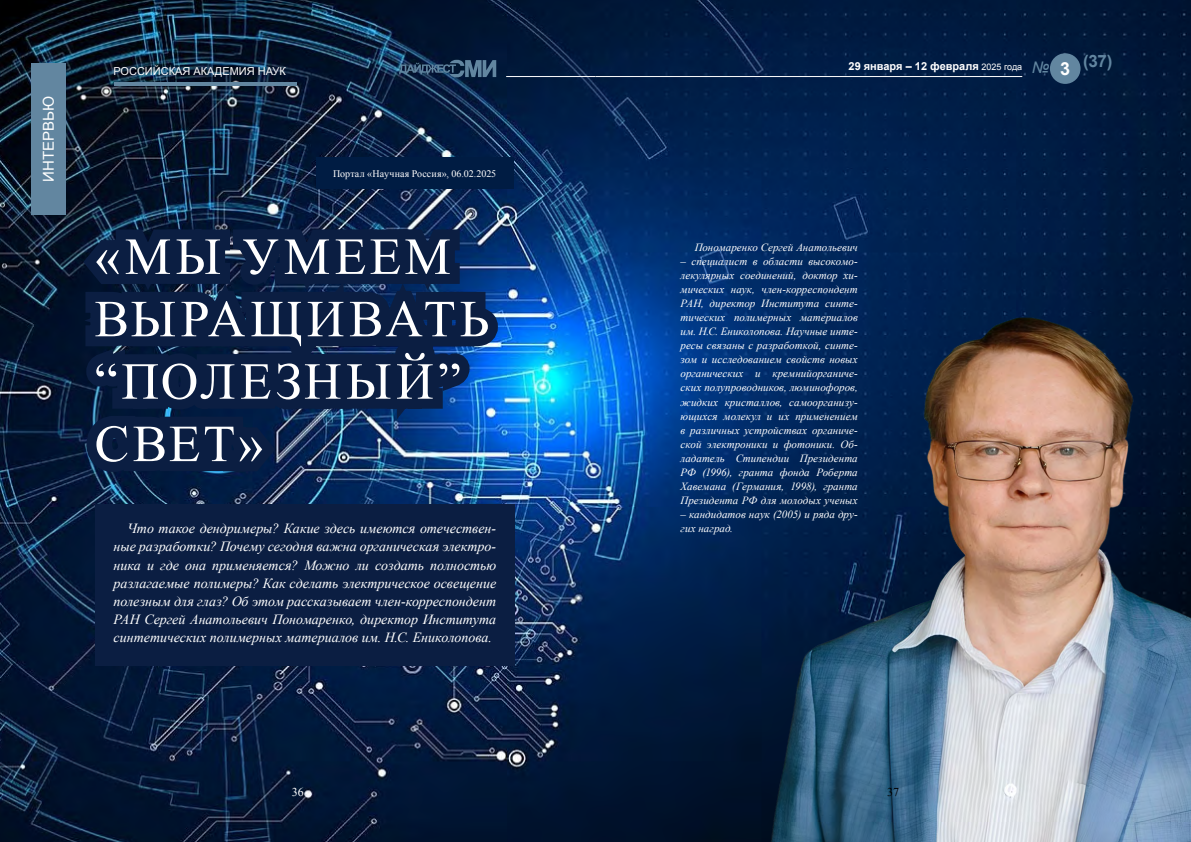
<style>
.page{position:relative;width:1191px;height:842px;background:#fff}
.page>*{position:absolute;margin:0;border:0;box-sizing:border-box;transform-origin:0 0}
.t1{font:52px/62.4px "Times New Roman";letter-spacing:.07em;color:#fff}
.t2{font:700 17px "Arial";color:#6286a0}
.t3{font:15px "Arial";color:#fff}
.t4{font:italic 14px/18px "Times New Roman";color:#fff;text-align:justify}
.t5{font:12px "Times New Roman";color:#000}
.t6{font:12px "Times New Roman";color:#fff}
.t7{font:italic 11px/14px "Times New Roman";color:#fff;text-align:justify}
.t8{font:700 11px "Arial";color:#fff}
.t9{font:11px "Arial";color:#fff}
.t10{font:10px "Times New Roman";letter-spacing:.005em;color:#fff}
.s1{font-weight:400;font-size:9px}
.s2{font-size:18px;color:#fff}
.s3{font-style:normal}
</style>
<div class="page">
<img style="left:0;top:0;width:1191px;height:842px">
<img style="left:41px;top:153px;width:474px;height:335px">
<img style="left:749px;top:310px;width:442px;height:532px">
<div style="left:95px;top:505px;width:419px;height:161px;background:#0b1e42"></div>
<div style="left:316px;top:157px;width:197px;height:32px;background:#001c43"></div>
<hr style="left:506px;top:76px;width:89px;height:1px;background:#fff">
<hr style="left:595px;top:76px;width:427px;height:1px;background:#fff">
<div style="left:1050px;top:53px;width:30px;height:31px;background:#6286a0;border-radius:50%"></div>
<hr style="left:114px;top:82px;width:183px;height:4px;background:#6286a0">
<svg style="left:399px;top:60px;width:97px;height:17px;background:#324f6c"></svg>
<div style="left:31px;top:63px;width:34px;height:151px;background:#6286a0"></div>
<h3 class="t3" style="left:39px;top:182px;width:87px;rotate:-90deg">ИНТЕРВЬЮ</h3>
<p class="t9" style="left:113px;top:64px;width:174px">РОССИЙСКАЯ АКАДЕМИЯ НАУК</p>
<p class="t8" style="left:848px;top:59px;width:175px">29 января ‒ 12 февраля <span class="s1">2025 года</span></p>
<h2 class="t2" style="left:1031px;top:50px;width:82px"><sub>№</sub> <span class="s2">3</span> (37)</h2>
<p class="t10" style="left:333px;top:167px;width:165px">Портал «Научная Россия», 06.02.2025</p>
<h1 class="t1" style="left:95px;top:224px;width:396px">«МЫ УМЕЕМ<br>ВЫРАЩИВАТЬ “ПОЛЕЗНЫЙ”<br>СВЕТ»</h1>
<p class="t7" style="left:694px;top:240px;width:164px">Пономаренко Сергей Анатольевич</p>
<p class="t7" style="left:680px;top:254px;width:179px"><span class="s3">–</span> специалист в области высокомо&shy;лекулярных соединений, доктор хи&shy;мических наук, член-корреспондент РАН, директор Института синте&shy;тических полимерных материалов им. Н.С. Ениколопова. Научные инте&shy;ресы связаны с разработкой, синте&shy;зом и исследованием свойств новых органических и кремнийорганиче&shy;ских полупроводников, люминофоров, жидких кристаллов, самоорганизу&shy;ющихся молекул и их применением в различных устройствах органиче&shy;ской электроники и фотоники. Об&shy;ладатель Стипендии Президента РФ (1996), гранта фонда Роберта Хавемана (Германия, 1998), гранта Президента РФ для молодых ученых</p>
<p class="t7" style="left:680px;top:507px;width:179px"><span class="s3">–</span> кандидатов наук (2005) и ряда дру-</p>
<p class="t4" style="left:128px;top:519px;width:370px">Что такое дендримеры? Какие здесь имеются отечествен-</p>
<p class="t7" style="left:680px;top:521px;width:54px">гих наград.</p>
<p class="t4" style="left:113px;top:537px;width:384px">ные разработки? Почему сегодня важна органическая электро&shy;ника и где она применяется? Можно ли создать полностью разлагаемые полимеры? Как сделать электрическое освещение полезным для глаз? Об этом рассказывает член-корреспондент РАН Сергей Анатольевич Пономаренко, директор Института синтетических полимерных материалов им. Н.С. Ениколопова.</p>
<p class="t6" style="left:292px;top:784px;width:13px">36</p>
<p class="t5" style="left:887px;top:784px;width:13px">37</p>
</div>
